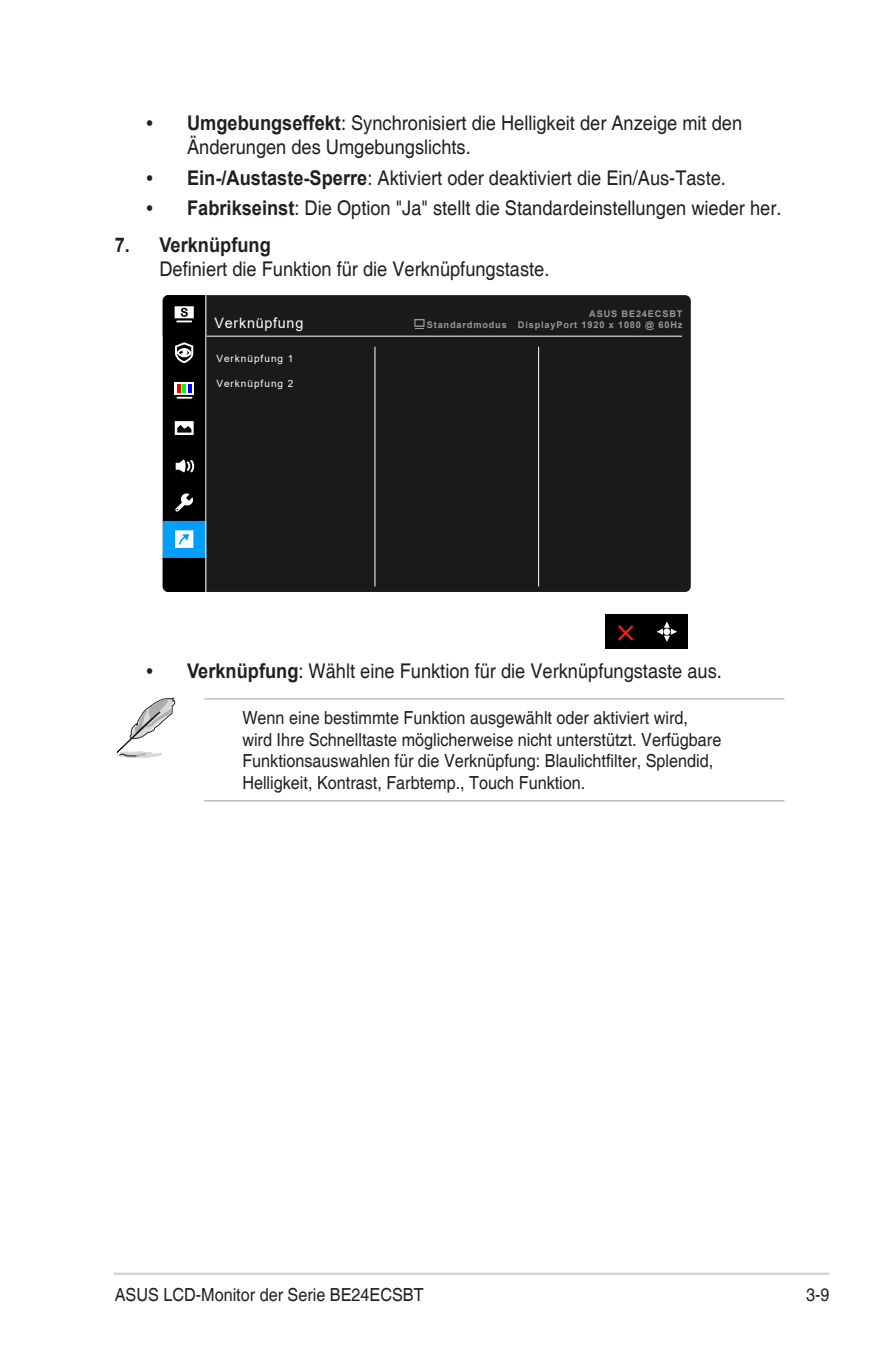
<style>
.page{position:relative;width:893px;height:1346px;background:#fff}
.page>*{position:absolute;margin:0;border:0;box-sizing:border-box;transform-origin:0 0}
.List{font:20.25px/24.3px "Helvetica";color:#231f20;scale:.9 1}
.t1{font:700 20.25px "Helvetica";color:#231f20;scale:.9 1}
.Message_List{font:18px/21.6px "Helvetica";color:#231f20;scale:.9 1}
.t2{font:14.4px "Arial";letter-spacing:.05em;color:#fff}
.t3{font:9.9px "Arial";letter-spacing:.1em;color:#fff}
.t4{font:700 9.22px/10.6px "Arial";letter-spacing:.09em;color:#999;text-align:right}
.s1{font-weight:700}
</style>
<div class="page">
<hr style="left:114px;top:1272px;width:715px;height:3px;background:#d1d2d4">
<hr style="left:204px;top:698px;width:580px;height:1px;background:#a8a9ad">
<hr style="left:204px;top:800px;width:580px;height:1px;background:#a8a9ad">
<div style="left:206px;top:295px;width:485px;height:297px;background:#1a1a1a"></div>
<hr style="left:206px;top:336px;width:476px;height:1px;background:#fff">
<hr style="left:375px;top:347px;width:1px;height:239px;background:#fff">
<hr style="left:538px;top:347px;width:1px;height:239px;background:#fff">
<div style="left:605px;top:614px;width:83px;height:35px;background:#000"></div>
<svg style="left:657px;top:621px;width:20px;height:21px"></svg>
<svg style="left:618px;top:625px;width:15px;height:16px"></svg>
<svg style="left:163px;top:295px;width:43px;height:297px"></svg>
<svg style="left:414px;top:319px;width:11px;height:10px"></svg>
<svg style="left:116px;top:698px;width:59px;height:60px"></svg>
<p class="List" style="left:187px;top:111px;width:618px;text-indent:-40px"><span class="s1">• Umgebungseffekt</span>: Synchronisiert die Helligkeit der Anzeige mit den<br>Änderungen des Umgebungslichts.</p>
<p class="List" style="left:147px;top:166px;width:645px"><span class="s1">• Ein-/Austaste-Sperre</span>: Aktiviert oder deaktiviert die Ein/Aus-Taste.</p>
<p class="List" style="left:147px;top:197px;width:707px"><span class="s1">• Fabrikseinst</span>: Die Option "Ja" stellt die Standardeinstellungen wieder her.</p>
<p class="t1" style="left:115px;top:231px;width:175px">7. Verknüpfung</p>
<p class="List" style="left:159px;top:258px;width:435px">Definiert die Funktion für die Verknüpfungstaste.</p>
<p class="t4" style="left:427px;top:308px;width:257px">ASUS BE24ECSBT<br>Standardmodus DisplayPort 1920 x 1080 @ 60Hz</p>
<p class="t3" style="left:216px;top:352px;width:79px">Verknüpfung 1</p>
<p class="t3" style="left:216px;top:377px;width:79px">Verknüpfung 2</p>
<p class="t2" style="left:215px;top:313px;width:90px">Verknüpfung</p>
<p class="List" style="left:147px;top:659px;width:641px"><span class="s1">• Verknüpfung</span>: Wählt eine Funktion für die Verknüpfungstaste aus.</p>
<p class="Message_List" style="left:242px;top:707px;width:534px">Wenn eine bestimmte Funktion ausgewählt oder aktiviert wird, wird Ihre Schnelltaste möglicherweise nicht unterstützt. Verfügbare Funktionsauswahlen für die Verknüpfung: Blaulichtfilter, Splendid, Helligkeit, Kontrast, Farbtemp., Touch Funktion.</p>
<p class="Message_List" style="left:115px;top:1284px;width:345px">ASUS LCD-Monitor der Serie BE24ECSBT</p>
<p class="Message_List" style="left:806px;top:1284px;width:28px">3-9</p>
</div>
